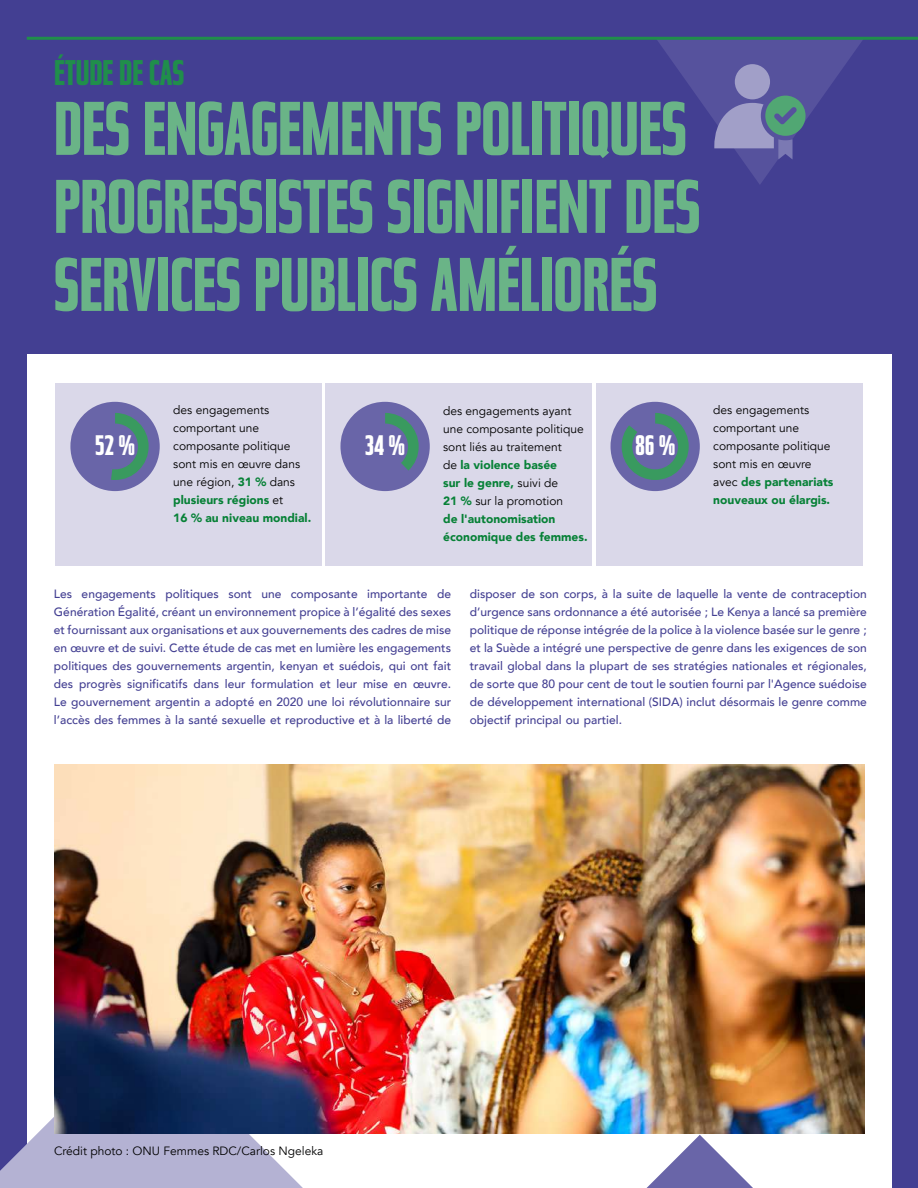
<style>
.page{position:relative;width:918px;height:1188px;background:#433f92}
.page>*{position:absolute;margin:0;border:0;box-sizing:border-box;transform-origin:0 0}
.t1{font:700 76.5px/78px "Tasse";color:#6ab487}
.t2{font:700 36px "Tasse";color:#208e4b}
.t3{font:700 28.5px "Tasse";color:#fff}
.t4{font:500 12px/18px "Avenir";color:#433f92;text-align:justify}
.t5{font:12px/18px "Avenir";color:#000}
.s1{font-weight:900;color:#078137}
</style>
<div class="page">
<div style="left:27px;top:354px;width:864px;height:834px;background:#fff"></div>
<div style="left:55px;top:383px;width:267px;height:183px;background:#dad8e9"></div>
<div style="left:326px;top:383px;width:266px;height:183px;background:#dad8e9"></div>
<div style="left:596px;top:383px;width:267px;height:183px;background:#dad8e9"></div>
<svg style="left:70px;top:402px;width:90px;height:89px"></svg>
<svg style="left:340px;top:402px;width:90px;height:89px"></svg>
<svg style="left:611px;top:402px;width:89px;height:89px"></svg>
<svg style="left:657px;top:40px;width:205px;height:144px"></svg>
<hr style="left:27px;top:37px;width:891px;height:3px;background:#208e4b">
<svg style="left:647px;top:1135px;width:106px;height:53px"></svg>
<svg style="left:0;top:1117px;width:303px;height:71px;fill:#b4b2d3"></svg>
<img style="left:54px;top:765px;width:810px;height:369px">
<h2 class="t2" style="left:54px;top:53px;width:132px">ÉTUDE DE CAS</h2>
<h1 class="t1" style="left:54px;top:90px;width:648px">DES ENGAGEMENTS POLITIQUES<br>PROGRESSISTES SIGNIFIENT DES<br>SERVICES PUBLICS AMÉLIORÉS</h1>
<p class="t5" style="left:173px;top:402px;width:139px">des engagements comportant une composante politique sont mis en œuvre dans une région, <span class="s1">31 %</span> dans <span class="s1">plusieurs régions</span> et<br><span class="s1">16 % au niveau mondial.</span></p>
<p class="t5" style="left:443px;top:402px;width:146px">des engagements ayant une composante politique sont liés au traitement<br>de <span class="s1">la violence basée<br>sur le genre,</span> suivi de<br><span class="s1">21 %</span> sur la promotion<br><span class="s1">de l'autonomisation économique des femmes.</span></p>
<p class="t5" style="left:713px;top:402px;width:122px">des engagements comportant une composante politique sont mis en œuvre avec <span class="s1">des partenariats nouveaux ou élargis.</span></p>
<h3 class="t3" style="left:96px;top:430px;width:41px">52 %</h3>
<h3 class="t3" style="left:366px;top:430px;width:40px">34 %</h3>
<h3 class="t3" style="left:635px;top:430px;width:41px">86 %</h3>
<p class="t4" style="left:54px;top:585px;width:399px">Les engagements politiques sont une composante importante de Génération Égalité, créant un environnement propice à l’égalité des sexes et fournissant aux organisations et aux gouvernements des cadres de mise en œuvre et de suivi. Cette étude de cas met en lumière les engagements politiques des gouvernements argentin, kenyan et suédois, qui ont fait des progrès significatifs dans leur formulation et leur mise en œuvre.<br>Le gouvernement argentin a adopté en 2020 une loi révolutionnaire sur l’accès des femmes à la santé sexuelle et reproductive et à la liberté de</p>
<p class="t4" style="left:470px;top:585px;width:399px">disposer de son corps, à la suite de laquelle la vente de contraception d’urgence sans ordonnance a été autorisée ; Le Kenya a lancé sa première politique de réponse intégrée de la police à la violence basée sur le genre ; et la Suède a intégré une perspective de genre dans les exigences de son travail global dans la plupart de ses stratégies nationales et régionales, de sorte que 80 pour cent de tout le soutien fourni par l'Agence suédoise de développement international (SIDA) inclut désormais le genre comme objectif principal ou partiel.</p>
<p class="t5" style="left:54px;top:1142px;width:271px">Crédit photo : ONU Femmes RDC/Carlos Ngeleka</p>
</div>
